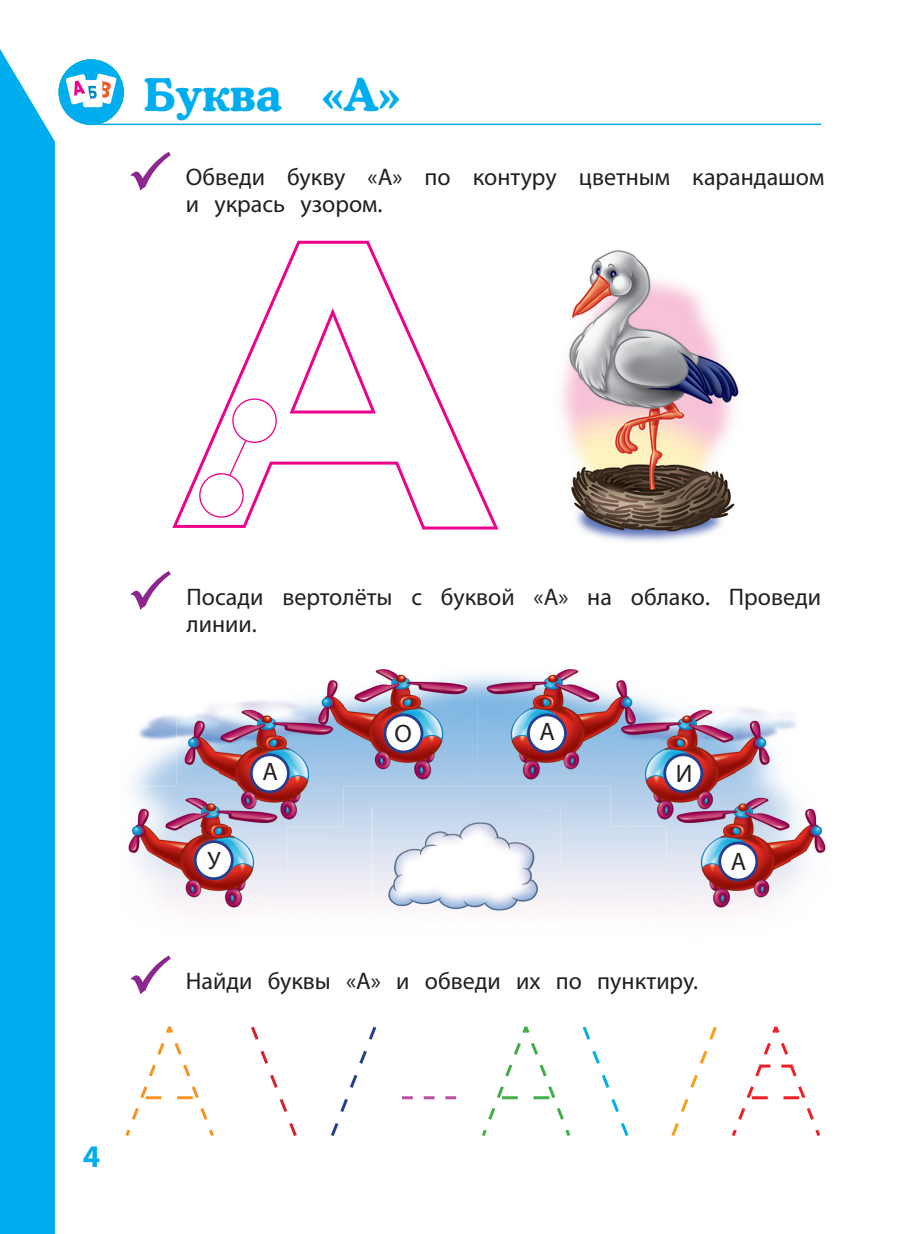
<style>
.page{position:relative;width:915px;height:1234px;background:#fff}
.page>*{position:absolute;margin:0;border:0;box-sizing:border-box;transform-origin:0 0}
.t1{font:700 45px "Cooper Lt BT";color:#00aeef}
.t2{font:700 31.5px "Myriad Pro";color:#00aeef}
.t3{font:25.35px "Myriad Pro";color:#231f20}
.t4{font:24px/27px "Myriad Pro";color:#231f20}
</style>
<div class="page">
<div style="left:0;top:49px;width:55px;height:1184px;background:#00aeef"></div>
<div style="left:58px;top:59px;width:66px;height:66px;background:#00aeef;border-radius:50%"></div>
<svg style="left:66px;top:73px;width:58px;height:52px"></svg>
<hr style="left:90px;top:124px;width:731px;height:1px;background:#00aeef">
<svg style="left:172px;top:240px;width:327px;height:290px"></svg>
<svg style="left:287px;top:308px;width:91px;height:107px"></svg>
<img style="left:560px;top:250px;width:179px;height:292px">
<img style="left:132px;top:715px;width:44px;height:71px">
<div style="left:343px;top:786px;width:133px;height:20px;background:#b6d0eb"></div>
<img style="left:128px;top:786px;width:160px;height:128px">
<img style="left:666px;top:786px;width:160px;height:128px">
<img style="left:218px;top:700px;width:125px;height:126px">
<img style="left:176px;top:705px;width:42px;height:81px">
<img style="left:176px;top:786px;width:112px;height:40px">
<img style="left:610px;top:698px;width:125px;height:128px">
<img style="left:735px;top:707px;width:42px;height:79px">
<img style="left:666px;top:786px;width:111px;height:40px">
<img style="left:324px;top:668px;width:320px;height:118px">
<img style="left:310px;top:698px;width:33px;height:88px">
<img style="left:610px;top:698px;width:34px;height:88px">
<img style="left:372px;top:806px;width:169px;height:107px">
<img style="left:377px;top:810px;width:175px;height:111px">
<img style="left:377px;top:810px;width:164px;height:103px">
<div style="left:385px;top:714px;width:37px;height:37px;background:#fff;border-radius:50%"></div>
<div style="left:383px;top:713px;width:40px;height:40px;border:3px solid #253f8e;border-radius:50%"></div>
<div style="left:528px;top:714px;width:37px;height:37px;background:#fff;border-radius:50%"></div>
<div style="left:527px;top:713px;width:39px;height:40px;border:3px solid #253f8e;border-radius:50%"></div>
<div style="left:664px;top:754px;width:37px;height:37px;background:#fff;border-radius:50%"></div>
<div style="left:663px;top:753px;width:40px;height:40px;border:3px solid #253f8e;border-radius:50%"></div>
<div style="left:719px;top:842px;width:37px;height:37px;background:#fff;border-radius:50%"></div>
<div style="left:718px;top:841px;width:40px;height:40px;border:3px solid #253f8e;border-radius:50%"></div>
<div style="left:251px;top:754px;width:37px;height:37px;background:#fff;border-radius:50%"></div>
<div style="left:250px;top:753px;width:40px;height:40px;border:3px solid #253f8e;border-radius:50%"></div>
<div style="left:195px;top:841px;width:37px;height:37px;background:#fff;border-radius:50%"></div>
<div style="left:194px;top:840px;width:39px;height:39px;border:3px solid #253f8e;border-radius:50%"></div>
<svg style="left:125px;top:1026px;width:89px;height:110px"></svg>
<svg style="left:331px;top:1026px;width:46px;height:110px"></svg>
<svg style="left:671px;top:1026px;width:46px;height:110px"></svg>
<svg style="left:482px;top:1026px;width:89px;height:110px"></svg>
<svg style="left:402px;top:1096px;width:54px;height:2px"></svg>
<svg style="left:731px;top:1026px;width:90px;height:110px"></svg>
<svg style="left:251px;top:1026px;width:46px;height:110px"></svg>
<svg style="left:582px;top:1026px;width:47px;height:110px"></svg>
<div style="left:199px;top:472px;width:45px;height:46px;border:1px solid #ed028c;border-radius:50%"></div>
<svg style="left:228px;top:439px;width:19px;height:38px"></svg>
<div style="left:232px;top:398px;width:45px;height:45px;border:1px solid #ed028c;border-radius:50%"></div>
<h1 class="t1" style="left:144px;top:77px;width:258px">Буква «А»</h1>
<p class="t4" style="left:186px;top:166px;width:640px">Обведи букву «А» по контуру цветным карандашом и укрась узором.</p>
<h2 class="t2" style="left:83px;top:1144px;width:19px">4</h2>
<p class="t4" style="left:186px;top:585px;width:635px">Посади вертолёты с буквой «А» на облако. Проведи линии.</p>
<p class="t3" style="left:207px;top:851px;width:15px">У</p>
<p class="t3" style="left:262px;top:762px;width:17px">А</p>
<p class="t3" style="left:394px;top:723px;width:19px">О</p>
<p class="t3" style="left:539px;top:721px;width:17px">А</p>
<p class="t3" style="left:675px;top:764px;width:18px">И</p>
<p class="t3" style="left:730px;top:851px;width:17px">А</p>
<p class="t4" style="left:186px;top:969px;width:513px">Найди буквы «А» и обведи их по пунктиру.</p>
</div>
